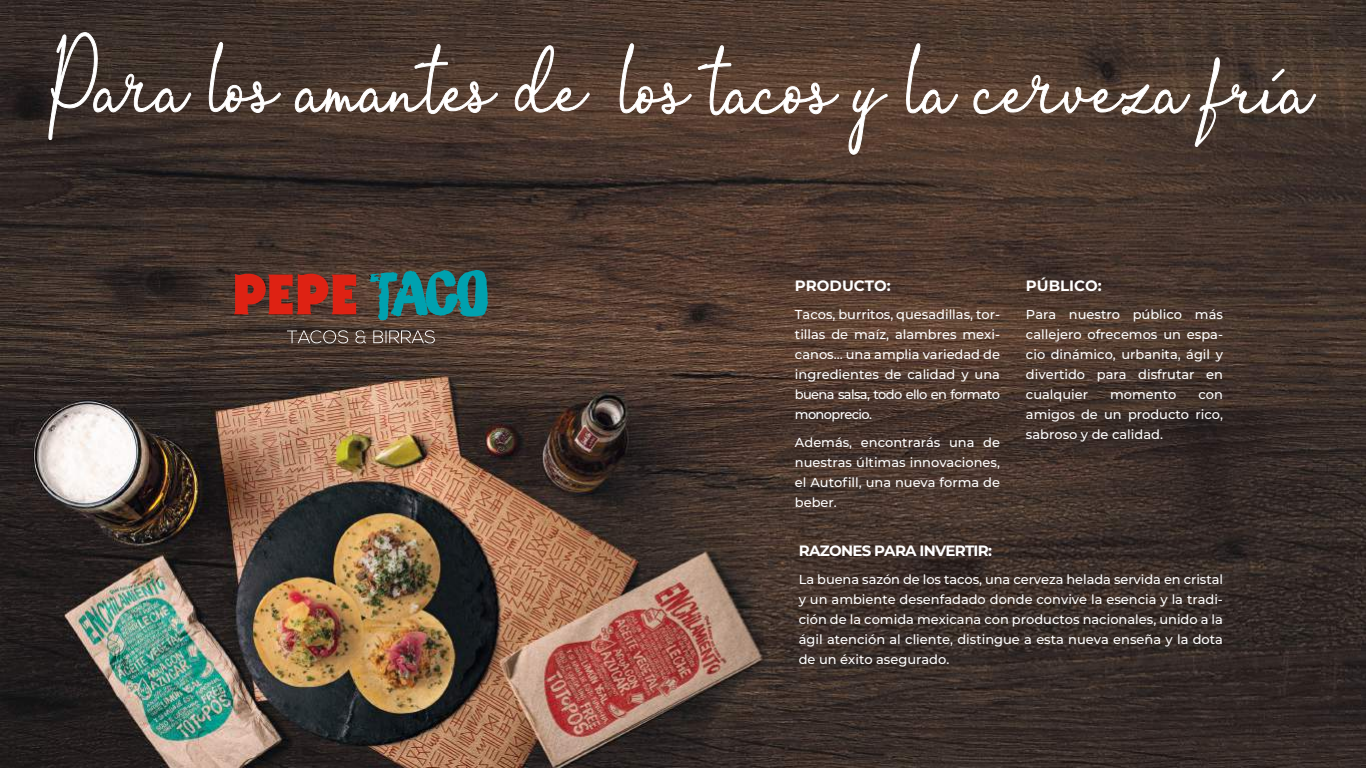
<style>
.page{position:relative;width:1366px;height:768px;background:#fff}
.page>*{position:absolute;margin:0;border:0;box-sizing:border-box;transform-origin:0 0}
.t1{font:71.9px "Ortisan Signature";color:#fff;scale:.82 1}
.t2{font:700 15px "Montserrat";letter-spacing:-.05em;color:#fff}
.t3{font:700 15px "Montserrat";color:#fff}
.t4{font:500 13px/20px "Montserrat";color:#fff;text-align:justify}
</style>
<div class="page">
<img style="left:0;top:0;width:1366px;height:768px">
<svg style="left:287px;top:330px;width:148px;height:13px;background:#6f6058"></svg>
<svg style="left:369px;top:270px;width:119px;height:50px;background:#267476"></svg>
<svg style="left:234px;top:274px;width:122px;height:40px;background:#b1291b"></svg>
<svg style="left:48px;top:32px;width:144px;height:108px;background:#483c37"></svg>
<svg style="left:209px;top:42px;width:72px;height:71px;background:#544740"></svg>
<svg style="left:295px;top:43px;width:203px;height:71px;background:#5b4a40"></svg>
<svg style="left:515px;top:45px;width:75px;height:68px;background:#655147"></svg>
<svg style="left:620px;top:43px;width:72px;height:71px;background:#756257"></svg>
<svg style="left:698px;top:44px;width:141px;height:71px;background:#745f53"></svg>
<svg style="left:848px;top:88px;width:40px;height:67px"></svg>
<svg style="left:906px;top:43px;width:52px;height:71px;background:#756257"></svg>
<svg style="left:974px;top:57px;width:342px;height:90px;background:#5f4f45"></svg>
<h1 class="t1" style="left:48px;top:44px;width:659px">Para los amantes de</h1>
<p class="t3" style="left:795px;top:275px;width:97px">PRODUCTO:</p>
<p class="t4" style="left:795px;top:304px;width:207px">Tacos, burritos, quesadillas, tor&shy;tillas de maíz, alambres mexi&shy;canos… una amplia variedad de ingredientes de calidad y una buena salsa, todo ello en formato monoprecio.</p>
<p class="t4" style="left:795px;top:432px;width:207px">Además, encontrarás una de nuestras últimas innovaciones, el Autofill, una nueva forma de beber.</p>
<p class="t3" style="left:1026px;top:275px;width:77px">PÚBLICO:</p>
<p class="t4" style="left:1026px;top:304px;width:199px">Para nuestro público más callejero ofrecemos un espa&shy;cio dinámico, urbanita, ágil y divertido para disfrutar en cualquier</p>
<p class="t4" style="left:1110px;top:384px;width:68px">momento</p>
<p class="t4" style="left:1026px;top:384px;width:199px;text-indent:173px">con amigos de un producto rico, sabroso y de calidad.</p>
<p class="t2" style="left:799px;top:540px;width:195px">RAZONES PARA INVERTIR:</p>
<p class="t4" style="left:799px;top:569px;width:426px">La buena sazón de los tacos, una cerveza helada servida en cristal y un ambiente desenfadado donde convive la esencia y la tradi&shy;ción de la comida mexicana con productos nacionales, unido a la ágil atención al cliente, distingue a esta nueva enseña y la dota de un éxito asegurado.</p>
</div>
